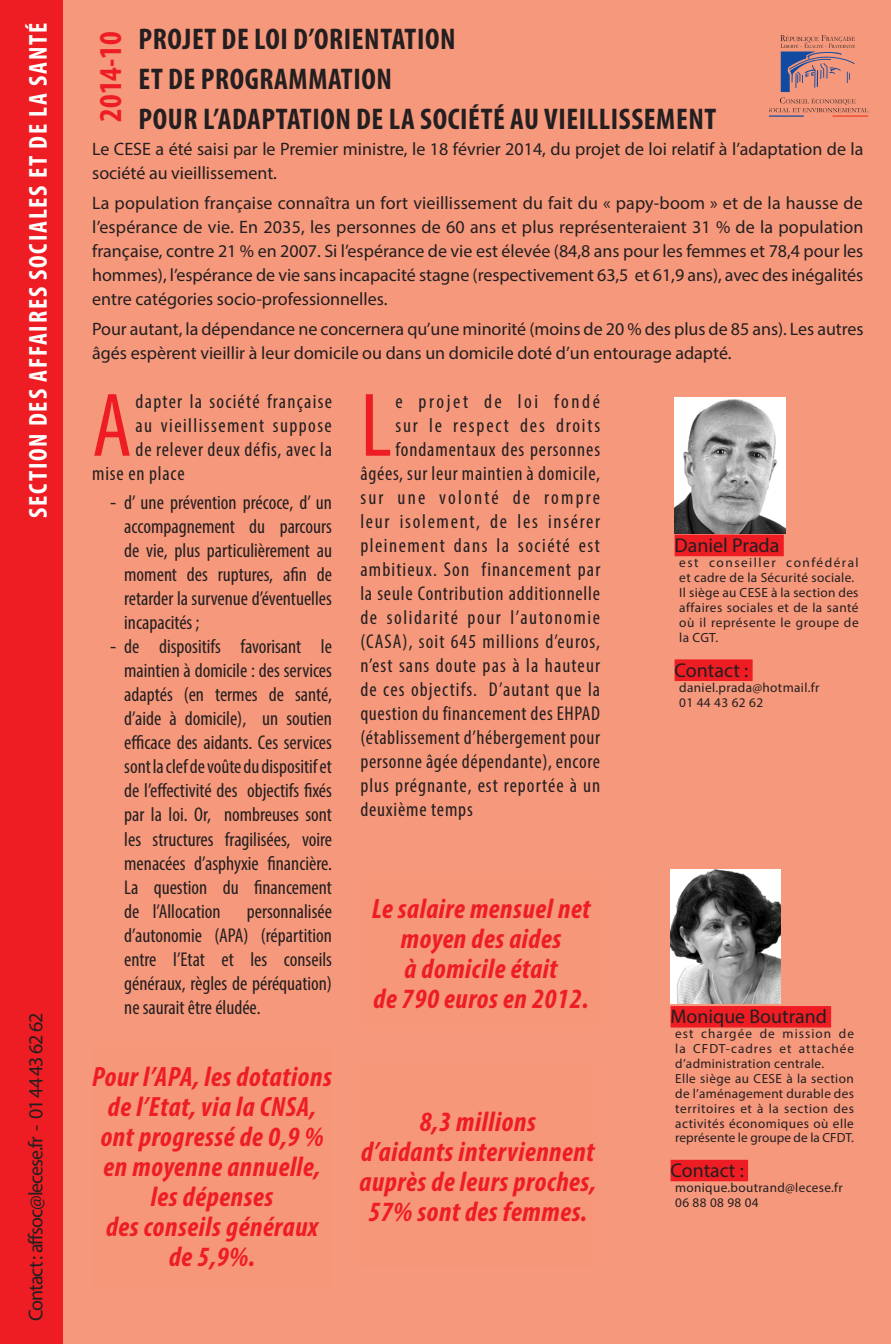
<style>
.page{position:relative;width:891px;height:1344px;background:#fff}
.page>*{position:absolute;margin:0;border:0;box-sizing:border-box;transform-origin:0 0}
.constat_alinéa_lettr{font:condensed 91.2px "Myriad Pro";color:#ee1d23}
.t1{font:700 condensed 32px "Myriad Pro";color:#ee1d23}
.Titre_sur_4_et_5_lig{font:700 condensed 30px/40px "Myriad Pro";letter-spacing:.02em;color:#231f20}
.encadré_chiffres_clé{font:italic 700 condensed 28px/30px "Myriad Pro";letter-spacing:.02em;color:#ee1d23;text-align:center}
.denomination_section{font:700 condensed 26px "Myriad Pro";letter-spacing:.07em;color:#fff}
.constat_alinéa_lettr-2{font:condensed 20px/24px "Myriad Pro";letter-spacing:.04em;color:#231f20;text-align:justify}
.constat_alinéa_lettr-3{font:condensed 20px "Myriad Pro";letter-spacing:.06em;color:#231f20}
.contact_section_donn{font:20px "Myriad Pro";letter-spacing:-.05em;color:#231f20}
.constat_alinéa_lettr-4{font:condensed 20px "Myriad Pro";letter-spacing:.08em;color:#231f20}
.constat_alinéa_lettr-5{font:condensed 20px "Myriad Pro";letter-spacing:.085em;color:#231f20}
.constat_alinéa_lettr-6{font:condensed 20px "Myriad Pro";letter-spacing:.075em;color:#231f20}
.constat_alinéa_lettr-7{font:condensed 20px "Myriad Pro";letter-spacing:.07em;color:#231f20}
.constat_alinéa_lettr-8{font:condensed 20px "Myriad Pro";letter-spacing:.095em;color:#231f20}
.constat_alinéa_lettr-9{font:condensed 20px "Myriad Pro";letter-spacing:.115em;color:#231f20}
.rapporteur{font:20px "Myriad Pro";color:#231f20}
.constat_alinéa_lettr-10{font:condensed 20px "Myriad Pro";letter-spacing:.13em;color:#231f20}
.rapporteur-2{font:19.8px "Myriad Pro";color:#231f20}
.chapô{font:18px/24px "Myriad Pro";color:#231f20}
.contact_section_donn-2{font:13.4px/15px "Myriad Pro";letter-spacing:.035em;color:#231f20;text-align:justify}
.contact_section_donn-3{font:13.4px/15px "Myriad Pro";letter-spacing:.065em;color:#231f20}
.contact_section_donn-4{font:13.2px/14.8px "Myriad Pro";letter-spacing:.025em;color:#231f20;text-align:justify}
.s1{font-stretch:normal}
</style>
<div class="page">
<div style="left:63px;top:0;width:827px;height:1344px;background:#f6987c"></div>
<hr style="left:769px;top:115px;width:34px;height:2px;background:#114aa0">
<hr style="left:832px;top:115px;width:35px;height:2px;background:#ef3e22">
<svg style="left:769px;top:35px;width:98px;height:77px;background:#d2897c"></svg>
<div style="left:674px;top:534px;width:109px;height:22px;background:#ee1d23"></div>
<div style="left:674px;top:659px;width:78px;height:22px;background:#ee1d23"></div>
<img style="left:674px;top:397px;width:110px;height:137px">
<div style="left:0;top:0;width:63px;height:1344px;background:#ee1d23"></div>
<div style="left:670px;top:1006px;width:160px;height:21px;background:#ee1d23"></div>
<div style="left:670px;top:1159px;width:77px;height:22px;background:#ee1d23"></div>
<img style="left:670px;top:869px;width:110px;height:135px">
<div style="left:360px;top:874px;width:241px;height:156px;background:#f6977a"></div>
<div style="left:357px;top:1063px;width:241px;height:204px;background:#f6977a"></div>
<div style="left:92px;top:1043px;width:240px;height:244px;background:#f6977a"></div>
<p class="denomination_section" style="left:22px;top:518px;width:497px;rotate:-90deg">SECTION DES AFFAIRES SOCIALES ET DE LA SANTÉ</p>
<p class="contact_section_donn" style="left:23px;top:1321px;width:310px;rotate:-90deg">Contact : affsoc@lecese.fr - 01 44 43 62 62</p>
<p class="t1" style="left:90px;top:122px;width:92px;rotate:-90deg">2014-10</p>
<p class="Titre_sur_4_et_5_lig" style="left:138px;top:18px;width:579px">PROJET DE LOI D’ORIENTATION<br>ET DE PROGRAMMATION<br>POUR L’ADAPTATION DE LA SOCIÉTÉ AU VIEILLISSEMENT</p>
<p class="chapô" style="left:92px;top:137px;width:772px">Le CESE a été saisi par le Premier ministre, le 18 février 2014, du projet de loi relatif à l’adaptation de la société au vieillissement.</p>
<p class="chapô" style="left:92px;top:191px;width:772px;text-align:justify">La population française connaîtra un fort vieillissement du fait du « papy-boom » et de la hausse de l’espérance de vie. En 2035, les personnes de 60 ans et plus représenteraient 31 % de la population française, contre 21 % en 2007. Si l’espérance de vie est élevée (84,8 ans pour les femmes et 78,4 pour les hommes), l’espérance de vie sans incapacité stagne (respectivement 63,5 et 61,9 ans), avec des inégalités entre catégories socio-professionnelles.</p>
<p class="chapô" style="left:92px;top:316px;width:772px">Pour autant, la dépendance ne concernera qu’une minorité (moins de 20 % des plus de 85 ans). Les autres âgés espèrent vieillir à leur domicile ou dans un domicile doté d’un entourage adapté.</p>
<p class="constat_alinéa_lettr" style="left:92px;top:370px;width:41px">A</p>
<p class="constat_alinéa_lettr-3" style="left:135px;top:389px;width:198px">dapter la société française</p>
<p class="constat_alinéa_lettr-7" style="left:135px;top:413px;width:198px">au vieillissement suppose</p>
<p class="constat_alinéa_lettr-2" style="left:135px;top:437px;width:198px">de relever deux défis, avec la</p>
<p class="constat_alinéa_lettr-2" style="left:92px;top:461px;width:94px">mise en place</p>
<p class="constat_alinéa_lettr-2" style="left:124px;top:490px;width:209px;text-indent:-14px"><span class="s1">-</span> d’ une prévention précoce, d’ un accompagnement du parcours de vie, plus particulièrement au moment des ruptures, afin de retarder la survenue d’éventuelles incapacités ;</p>
<p class="constat_alinéa_lettr-2" style="left:124px;top:634px;width:209px;text-indent:-14px"><span class="s1">-</span> de dispositifs favorisant le maintien à domicile : des services adaptés (en termes de santé, d’aide à domicile), un soutien efficace des aidants. Ces services sont la clef de voûte du dispositif et de l’effectivité des objectifs fixés par la loi. Or, nombreuses sont les structures fragilisées, voire menacées d’asphyxie financière.<br>La question du financement de l’Allocation</p>
<p class="constat_alinéa_lettr-2" style="left:124px;top:898px;width:209px;text-indent:123px">personnalisée d’autonomie (APA) (répartition entre l’Etat et les conseils généraux, règles de péréquation) ne saurait être éludée.</p>
<p class="encadré_chiffres_clé" style="left:92px;top:1061px;width:241px">Pour l’APA, les dotations de l’Etat, via la CNSA, ont progressé de 0,9 % en moyenne annuelle, les dépenses<br>des conseils généraux de 5,9%.</p>
<p class="constat_alinéa_lettr" style="left:360px;top:370px;width:33px">L</p>
<p class="constat_alinéa_lettr-10" style="left:395px;top:389px;width:206px">e projet de loi fondé</p>
<p class="constat_alinéa_lettr-8" style="left:395px;top:413px;width:206px">sur le respect des droits</p>
<p class="constat_alinéa_lettr-2" style="left:395px;top:437px;width:206px">fondamentaux des personnes</p>
<p class="constat_alinéa_lettr-2" style="left:360px;top:461px;width:241px">âgées, sur leur maintien à domicile,</p>
<p class="constat_alinéa_lettr-9" style="left:360px;top:485px;width:241px">sur une volonté de rompre</p>
<p class="constat_alinéa_lettr-5" style="left:360px;top:509px;width:241px">leur isolement, de les insérer</p>
<p class="constat_alinéa_lettr-6" style="left:360px;top:533px;width:241px">pleinement dans la société est</p>
<p class="constat_alinéa_lettr-3" style="left:360px;top:557px;width:241px">ambitieux. Son financement par</p>
<p class="constat_alinéa_lettr-2" style="left:360px;top:581px;width:241px">la seule Contribution additionnelle</p>
<p class="constat_alinéa_lettr-4" style="left:360px;top:605px;width:241px">de solidarité pour l’autonomie</p>
<p class="constat_alinéa_lettr-2" style="left:360px;top:629px;width:241px">(CASA), soit 645 millions d’euros,</p>
<p class="constat_alinéa_lettr-2" style="left:360px;top:653px;width:241px">n’est sans doute pas à la hauteur</p>
<p class="constat_alinéa_lettr-2" style="left:360px;top:677px;width:241px">de ces objectifs. D’autant que la</p>
<p class="constat_alinéa_lettr-2" style="left:360px;top:701px;width:241px">question du financement des EHPAD</p>
<p class="constat_alinéa_lettr-2" style="left:360px;top:725px;width:241px">(établissement d’hébergement pour</p>
<p class="constat_alinéa_lettr-2" style="left:360px;top:749px;width:241px">personne âgée dépendante), encore</p>
<p class="constat_alinéa_lettr-2" style="left:360px;top:773px;width:241px">plus prégnante, est reportée à un</p>
<p class="constat_alinéa_lettr-2" style="left:360px;top:797px;width:114px">deuxième temps</p>
<p class="encadré_chiffres_clé" style="left:371px;top:893px;width:220px">Le salaire mensuel net moyen des aides<br>à domicile était<br>de 790 euros en 2012.</p>
<p class="encadré_chiffres_clé" style="left:359px;top:1106px;width:238px">8,3 millions<br>d’aidants interviennent auprès de leurs proches,<br>57% sont des femmes.</p>
<p class="rapporteur" style="left:674px;top:533px;width:106px">Daniel Prada</p>
<p class="contact_section_donn-3" style="left:679px;top:555px;width:181px">est conseiller confédéral et cadre de la Sécurité sociale.</p>
<p class="contact_section_donn-2" style="left:679px;top:585px;width:181px">Il siège au CESE à la section des affaires sociales et de la santé où il représente le groupe de la CGT.</p>
<p class="rapporteur" style="left:674px;top:658px;width:75px">Contact :</p>
<p class="contact_section_donn-2" style="left:679px;top:679px;width:141px">daniel.prada@hotmail.fr</p>
<p class="contact_section_donn-2" style="left:679px;top:694px;width:85px">01 44 43 62 62</p>
<p class="rapporteur-2" style="left:670px;top:1004px;width:158px">Monique Boutrand</p>
<p class="contact_section_donn-4" style="left:675px;top:1026px;width:180px">est chargée de mission de la CFDT-cadres et attachée d’administration centrale.</p>
<p class="contact_section_donn-4" style="left:675px;top:1071px;width:180px">Elle siège au CESE à la section de l’aménagement durable des territoires et à la section des activités économiques où elle représente le groupe de la CFDT.</p>
<p class="rapporteur-2" style="left:670px;top:1158px;width:75px">Contact :</p>
<p class="contact_section_donn-4" style="left:675px;top:1180px;width:169px">monique.boutrand@lecese.fr</p>
<p class="contact_section_donn-4" style="left:675px;top:1195px;width:85px">06 88 08 98 04</p>
</div>
